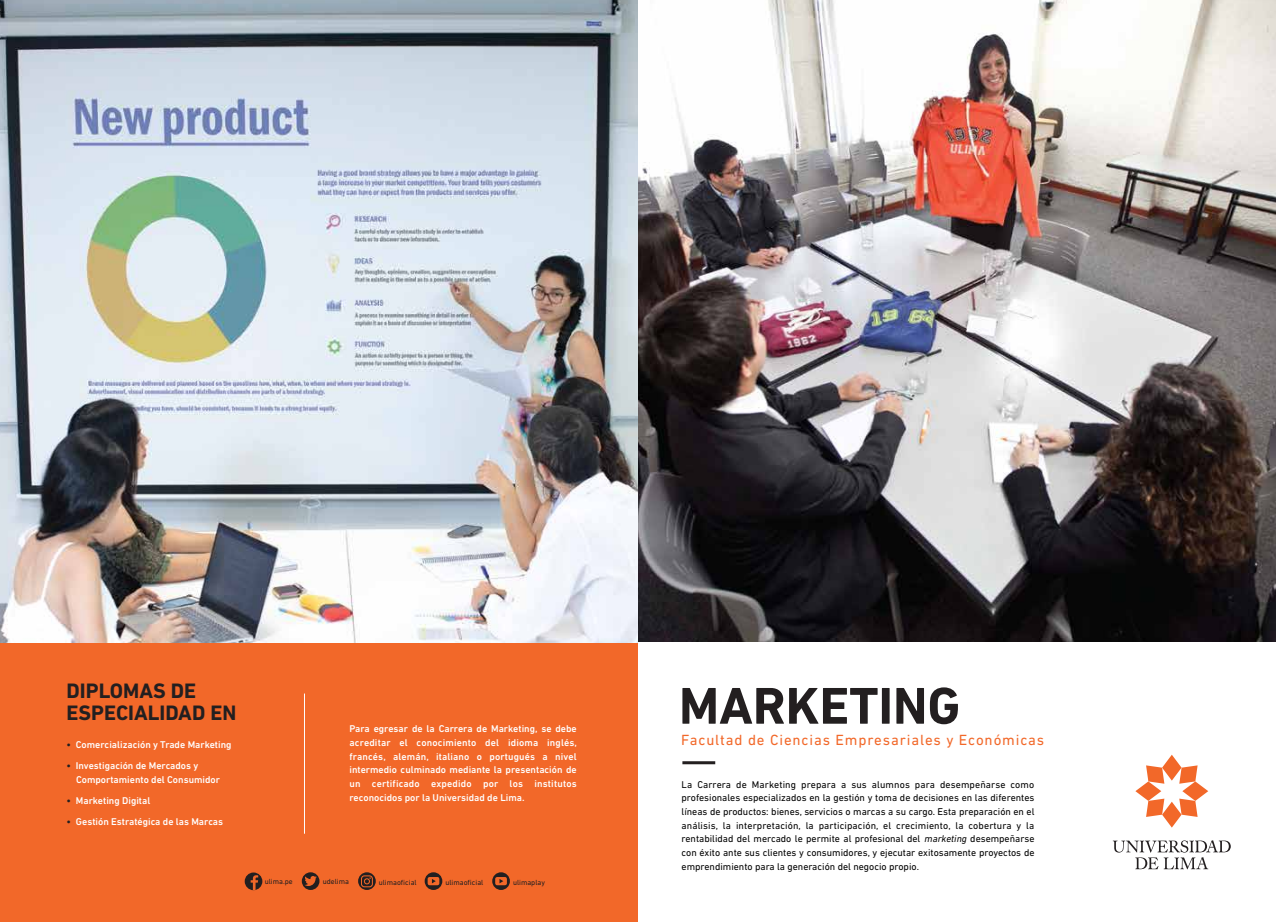
<style>
.page{position:relative;width:1276px;height:922px;background:#fff}
.page>*{position:absolute;margin:0;border:0;box-sizing:border-box;transform-origin:0 0}
.t1{font:700 52.5px "DIN Next LT Pro";color:#231f20}
.t2{font:700 21.25px/22.4px "DIN Next LT Pro";color:#231f20}
.t3{font:15px "DIN Next LT Pro";letter-spacing:.06em;color:#f26829}
.t4{font:10px/13.6px "DIN Next LT Pro";color:#000;text-align:justify}
.t5{font:500 10px/13.6px "DIN Next LT Pro";color:#fff;text-align:justify}
.t6{font:7.5px "DIN Next LT Pro";color:#231f20}
.s1{color:#231f20}
.s2{font-style:italic}
</style>
<div class="page">
<img style="left:638px;top:0;width:638px;height:642px">
<div style="left:0;top:642px;width:638px;height:279px;background:#f26829"></div>
<svg style="left:302px;top:872px;width:17px;height:17px"></svg>
<svg style="left:358px;top:872px;width:18px;height:17px"></svg>
<svg style="left:425px;top:872px;width:17px;height:17px"></svg>
<svg style="left:304px;top:875px;width:13px;height:10px"></svg>
<svg style="left:428px;top:876px;width:11px;height:9px"></svg>
<svg style="left:492px;top:872px;width:18px;height:17px"></svg>
<svg style="left:495px;top:876px;width:12px;height:9px"></svg>
<svg style="left:245px;top:872px;width:17px;height:17px"></svg>
<svg style="left:251px;top:875px;width:7px;height:14px"></svg>
<svg style="left:361px;top:875px;width:12px;height:12px"></svg>
<img style="left:0;top:0;width:638px;height:642px">
<hr style="left:682px;top:761px;width:33px;height:3px;background:#231f20">
<svg style="left:1113px;top:840px;width:117px;height:29px"></svg>
<svg style="left:1135px;top:754px;width:73px;height:73px"></svg>
<hr style="left:304px;top:693px;width:1px;height:140px;background:#fff">
<h2 class="t2" style="left:67px;top:678px;width:171px">DIPLOMAS DE<br>ESPECIALIDAD EN</h2>
<p class="t5" style="left:67px;top:737px;width:166px"><span class="s1">•</span> Comercialización y Trade Marketing</p>
<p class="t5" style="left:76px;top:758px;width:145px;text-indent:-9px"><span class="s1">•</span> Investigación de Mercados y<br>Comportamiento del Consumidor</p>
<p class="t5" style="left:67px;top:793px;width:85px"><span class="s1">•</span> Marketing Digital</p>
<p class="t5" style="left:67px;top:814px;width:158px"><span class="s1">•</span> Gestión Estratégica de las Marcas</p>
<p class="t5" style="left:349px;top:722px;width:229px">Para egresar de la Carrera de Marketing, se debe acreditar el conocimiento del idioma inglés, francés, alemán, italiano o portugués a nivel intermedio culminado mediante la presentación de un certificado expedido por los institutos reconocidos por la Universidad de Lima.</p>
<p class="t6" style="left:265px;top:876px;width:29px">ulima.pe</p>
<p class="t6" style="left:323px;top:876px;width:28px">udelima</p>
<p class="t6" style="left:379px;top:877px;width:39px">ulimaoficial</p>
<p class="t6" style="left:445px;top:877px;width:39px">ulimaoficial</p>
<p class="t6" style="left:513px;top:877px;width:33px">ulimaplay</p>
<h1 class="t1" style="left:679px;top:675px;width:283px">MARKETING</h1>
<h3 class="t3" style="left:681px;top:730px;width:364px">Facultad de Ciencias Empresariales y Económicas</h3>
<p class="t4" style="left:681px;top:777px;width:354px">La Carrera de Marketing prepara a sus alumnos para desempeñarse como profesionales especializados en la gestión y toma de decisiones en las diferentes líneas de productos: bienes, servicios o marcas a su cargo. Esta preparación en el análisis, la interpretación, la participación, el crecimiento, la cobertura y la rentabilidad del mercado le permite al profesional del <span class="s2">marketing</span> desempeñarse con éxito ante sus clientes y consumidores, y ejecutar exitosamente proyectos de emprendimiento para la generación del negocio propio.</p>
</div>
